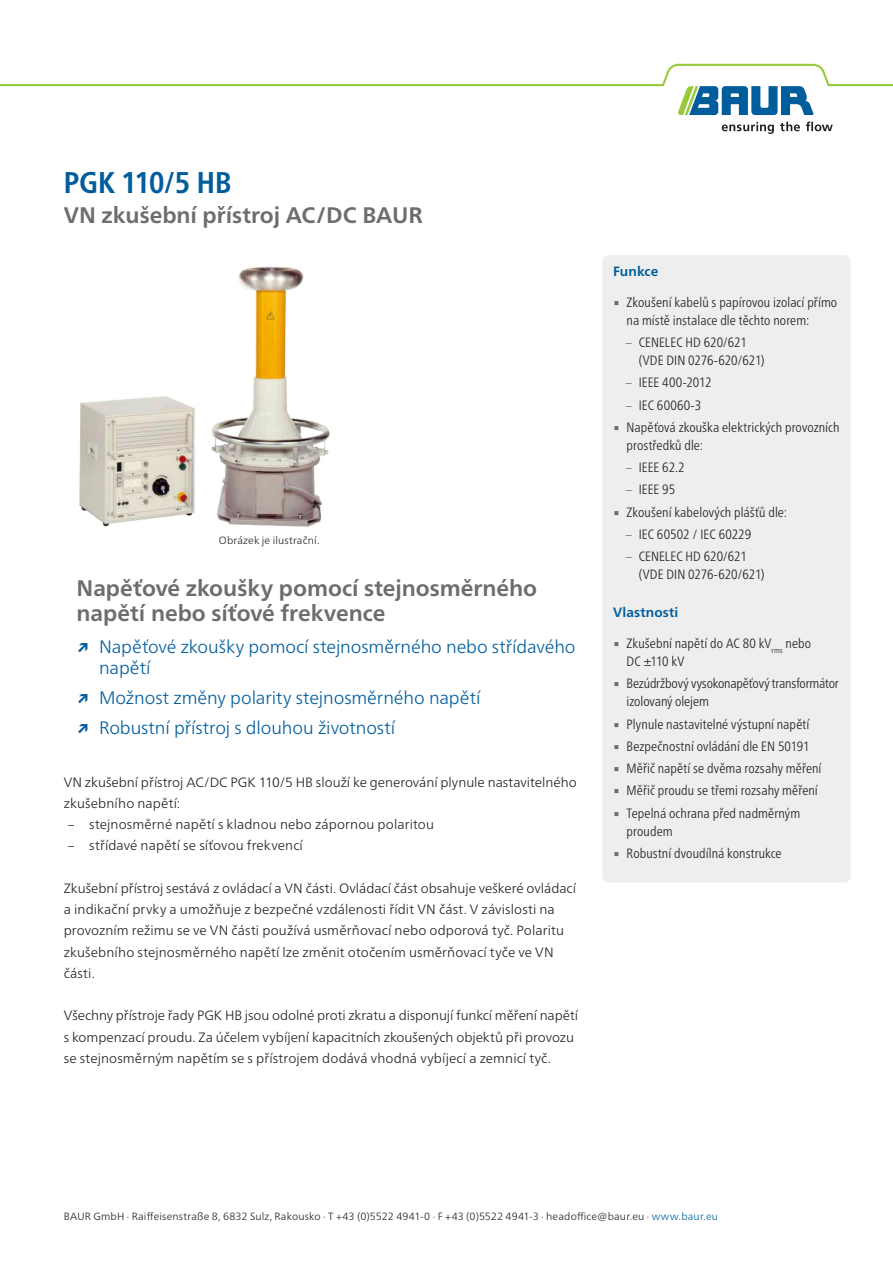
<style>
.page{position:relative;width:893px;height:1263px;background:#fff}
.page>*{position:absolute;margin:0;border:0;box-sizing:border-box;transform-origin:0 0}
.DB_-_Titel_Produktna{font:700 condensed 30px "Frutiger Neue LTW1 G";color:#005d9c}
.DB_-_Aufzählung_USP{font:700 22.5px/25.5px "Frutiger Neue LTW1 G";color:#6c6d70}
.DB_-_Titel_Produktbe{font:700 22.5px "Frutiger Neue LTW1 G";color:#6c6d70}
.t1{font:300 18px/21.3px "Frutiger Neue LTW1 G";letter-spacing:-.005em;color:#005d9c}
.DB___Fließtext{font:300 13.5px/21.3px "Frutiger Neue LTW1 G";letter-spacing:.005em;color:#231f20}
.t2{font:300 condensed 13.5px/18px "Frutiger Neue LTW1 G";letter-spacing:.005em;color:#231f20}
.DB_-_Condensed_Übers{font:700 13.5px "Frutiger Neue LTW1 G";letter-spacing:.01em;color:#005d9c}
.DB_-_Fußnote{font:300 10.5px "Frutiger Neue LTW1 G";letter-spacing:.015em;color:#231f20}
.s1{font-weight:700}
.s2{font-stretch:condensed}
.s3{font-family:"Lucida Sans Unicode";font-weight:400;font-stretch:normal;color:#6c6d70}
.s4{color:#6c6d70}
.s5{color:#005d9c}
</style>
<div class="page">
<svg style="left:722px;top:122px;width:52px;height:12px"></svg>
<svg style="left:780px;top:122px;width:20px;height:9px"></svg>
<svg style="left:806px;top:122px;width:27px;height:9px"></svg>
<svg style="left:0;top:64px;width:893px;height:51px"></svg>
<div style="left:602px;top:255px;width:248px;height:627px;background:#eeeeef;border-radius:6px"></div>
<img style="left:79px;top:267px;width:251px;height:260px">
<p class="DB_-_Titel_Produktna" style="left:64px;top:160px;width:169px">PGK 110/5 HB</p>
<p class="DB_-_Titel_Produktbe" style="left:64px;top:199px;width:360px">VN zkušební přístroj AC/DC BAUR</p>
<p class="DB_-_Fußnote" style="left:219px;top:533px;width:102px">Obrázek je ilustrační.</p>
<p class="DB_-_Aufzählung_USP" style="left:77px;top:573px;width:462px">Napěťové zkoušky pomocí stejnosměrného napětí nebo síťové frekvence</p>
<p class="t1" style="left:99px;top:635px;width:478px;text-indent:-22px"><span class="s1">↗</span> Napěťové zkoušky pomocí stejnosměrného nebo střídavého napětí</p>
<p class="t1" style="left:77px;top:686px;width:405px"><span class="s1">↗</span> Možnost změny polarity stejnosměrného napětí</p>
<p class="t1" style="left:77px;top:715px;width:320px"><span class="s1">↗</span> Robustní přístroj s dlouhou životností</p>
<p class="DB___Fließtext" style="left:64px;top:770px;width:514px">VN zkušební přístroj AC/DC PGK 110/5 HB slouží ke generování plynule nastavitelného zkušebního napětí:</p>
<p class="DB___Fließtext" style="left:68px;top:813px;width:368px"><span class="s2">–</span> stejnosměrné napětí s kladnou nebo zápornou polaritou</p>
<p class="DB___Fließtext" style="left:68px;top:834px;width:236px"><span class="s2">–</span> střídavé napětí se síťovou frekvencí</p>
<p class="DB___Fließtext" style="left:64px;top:876px;width:514px">Zkušební přístroj sestává z ovládací a VN části. Ovládací část obsahuje veškeré ovládací a indikační prvky a umožňuje z bezpečné vzdálenosti řídit VN část. V závislosti na provozním režimu se ve VN části používá usměrňovací nebo odporová tyč. Polaritu zkušebního stejnosměrného napětí lze změnit otočením usměrňovací tyče ve VN části.</p>
<p class="DB___Fließtext" style="left:64px;top:1004px;width:516px">Všechny přístroje řady PGK HB jsou odolné proti zkratu a disponují funkcí měření napětí s kompenzací proudu. Za účelem vybíjení kapacitních zkoušených objektů při provozu se stejnosměrným napětím se s přístrojem dodává vhodná vybíjecí a zemnicí tyč.</p>
<p class="DB_-_Condensed_Übers" style="left:613px;top:262px;width:47px">Funkce</p>
<p class="t2" style="left:627px;top:292px;width:212px;text-indent:-14px"><span class="s3">▪</span> Zkoušení kabelů s papírovou izolací přímo na místě instalace dle těchto norem:</p>
<p class="t2" style="left:639px;top:332px;width:127px;text-indent:-13px"><span class="s4">–</span> CENELEC HD 620/621 (VDE DIN 0276-620/621)</p>
<p class="t2" style="left:626px;top:373px;width:87px"><span class="s4">–</span> IEEE 400-2012</p>
<p class="t2" style="left:626px;top:395px;width:77px"><span class="s4">–</span> IEC 60060-3</p>
<p class="t2" style="left:627px;top:417px;width:214px;text-indent:-14px"><span class="s3">▪</span> Napěťová zkouška elektrických provozních prostředků dle:</p>
<p class="t2" style="left:626px;top:457px;width:60px"><span class="s4">–</span> IEEE 62.2</p>
<p class="t2" style="left:626px;top:480px;width:51px"><span class="s4">–</span> IEEE 95</p>
<p class="t2" style="left:613px;top:502px;width:176px"><span class="s3">▪</span> Zkoušení kabelových plášťů dle:</p>
<p class="t2" style="left:626px;top:524px;width:127px"><span class="s4">–</span> IEC 60502 / IEC 60229</p>
<p class="t2" style="left:639px;top:546px;width:127px;text-indent:-13px"><span class="s4">–</span> CENELEC HD 620/621 (VDE DIN 0276-620/621)</p>
<p class="DB_-_Condensed_Übers" style="left:613px;top:603px;width:67px">Vlastnosti</p>
<p class="t2" style="left:627px;top:633px;width:186px;text-indent:-14px"><span class="s3">▪</span> Zkušební napětí do AC 80 kV<sub>rms</sub> nebo<br>DC ±110 kV</p>
<p class="t2" style="left:627px;top:674px;width:214px;text-indent:-14px"><span class="s3">▪</span> Bezúdržbový vysokonapěťový transformátor izolovaný olejem</p>
<p class="t2" style="left:613px;top:714px;width:198px"><span class="s3">▪</span> Plynule nastavitelné výstupní napětí</p>
<p class="t2" style="left:613px;top:736px;width:198px"><span class="s3">▪</span> Bezpečnostní ovládání dle EN 50191</p>
<p class="t2" style="left:613px;top:758px;width:210px"><span class="s3">▪</span> Měřič napětí se dvěma rozsahy měření</p>
<p class="t2" style="left:613px;top:781px;width:206px"><span class="s3">▪</span> Měřič proudu se třemi rozsahy měření</p>
<p class="t2" style="left:627px;top:803px;width:175px;text-indent:-14px"><span class="s3">▪</span> Tepelná ochrana před nadměrným proudem</p>
<p class="t2" style="left:613px;top:843px;width:170px"><span class="s3">▪</span> Robustní dvoudílná konstrukce</p>
<p class="DB_-_Fußnote" style="left:64px;top:1208px;width:656px">BAUR GmbH · Raiffeisenstraße 8, 6832 Sulz, Rakousko · T +43 (0)5522 4941-0 · F +43 (0)5522 4941-3 · headoffice@baur.eu · <span class="s5">www.baur.eu</span></p>
</div>
